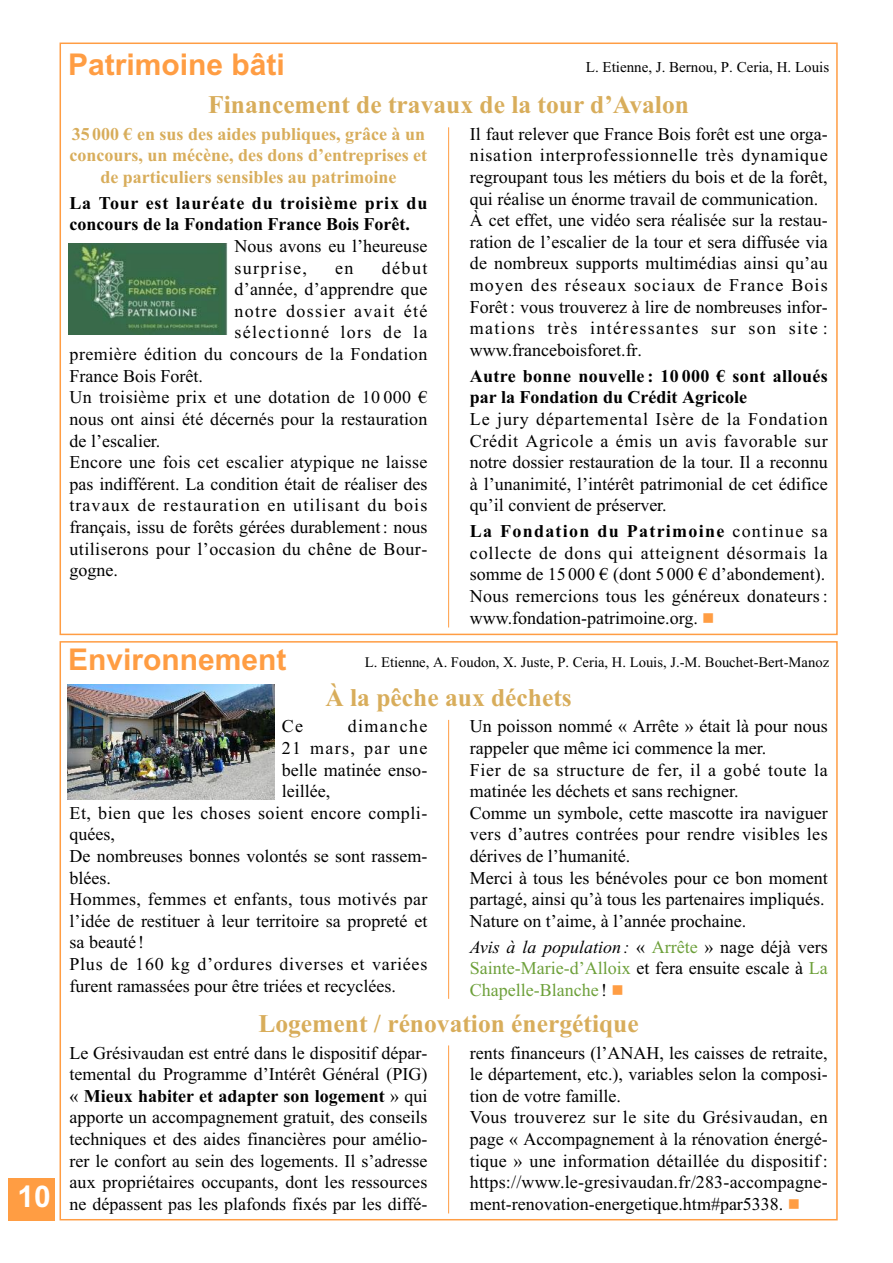
<style>
.page{position:relative;width:893px;height:1263px;background:#fff}
.page>*{position:absolute;margin:0;border:0;box-sizing:border-box;transform-origin:0 0}
.t1{font:700 30px "Arial";color:#ff9d43}
.t2{font:700 30px "Arial";color:#fff}
.t3{font:700 25.5px "Times New Roman";color:#d8ad5b}
.t4{font:18px/21.6px "Times New Roman";color:#000}
.t5{font:18px/21.6px "Times New Roman";letter-spacing:.02em;color:#000}
.t6{font:18px "Times New Roman";letter-spacing:.025em;color:#000}
.t7{font:700 18px/21.6px "Times New Roman";color:#d8ad5b;text-align:center}
.t8{font:18px/21.8px "Times New Roman";color:#6da03a;text-align:justify}
.t9{font:700 18px/21.6px "Times New Roman";color:#000}
.t10{font:700 18px/21.6px "Times New Roman";letter-spacing:.02em;color:#000}
.t11{font:18px "Times New Roman";letter-spacing:.075em;color:#000}
.t12{font:18px "Times New Roman";letter-spacing:.055em;color:#000}
.t13{font:18px "Times New Roman";letter-spacing:.04em;color:#000}
.t14{font:15px "Times New Roman";color:#000}
.t15{font:14.7px "Times New Roman";color:#000}
.s1{font-weight:700}
.s2{color:#ff9d43}
.s3{font-style:italic;color:#000}
.s4{color:#000}
</style>
<div class="page">
<hr style="left:448px;top:127px;width:1px;height:500px;background:#ff9d43">
<hr style="left:448px;top:720px;width:1px;height:279px;background:#ff9d43">
<hr style="left:448px;top:1045px;width:1px;height:168px;background:#ff9d43">
<div style="left:68px;top:244px;width:159px;height:92px;background:#396a4a"></div>
<img style="left:68px;top:244px;width:159px;height:90px">
<img style="left:67px;top:685px;width:207px;height:114px">
<div style="left:8px;top:1178px;width:47px;height:42px;background:#ff9d43"></div>
<h1 class="t2" style="left:17px;top:1179px;width:35px">10</h1>
<h1 class="t1" style="left:68px;top:47px;width:218px">Patrimoine bâti</h1>
<h2 class="t3" style="left:208px;top:90px;width:482px">Financement de travaux de la tour d’Avalon</h2>
<p class="t14" style="left:586px;top:58px;width:245px">L. Etienne, J. Bernou, P. Ceria, H. Louis</p>
<p class="t7" style="left:70px;top:123px;width:359px">35000 € en sus des aides publiques, grâce à un concours, un mécène, des dons d’entreprises et de particuliers sensibles au patrimoine</p>
<p class="t9" style="left:70px;top:192px;width:359px">La Tour est lauréate du troisième prix du concours de la Fondation France Bois Forêt.</p>
<p class="t4" style="left:235px;top:235px;width:194px">Nous avons eu l’heureuse surprise,</p>
<p class="t4" style="left:335px;top:257px;width:20px">en</p>
<p class="t4" style="left:382px;top:257px;width:47px">début</p>
<p class="t4" style="left:235px;top:278px;width:194px">d’année, d’apprendre que</p>
<p class="t11" style="left:235px;top:300px;width:194px">notre dossier avait été</p>
<p class="t11" style="left:235px;top:322px;width:194px">sélectionné lors de la</p>
<p class="t6" style="left:70px;top:343px;width:359px">première édition du concours de la Fondation</p>
<p class="t4" style="left:70px;top:365px;width:135px">France Bois Forêt.</p>
<p class="t6" style="left:70px;top:387px;width:359px">Un troisième prix et une dotation de 10 000 €</p>
<p class="t4" style="left:70px;top:408px;width:359px">nous ont ainsi été décernés pour la restauration</p>
<p class="t4" style="left:70px;top:429px;width:92px">de l’escalier.</p>
<p class="t4" style="left:70px;top:451px;width:359px">Encore une fois cet escalier atypique ne laisse</p>
<p class="t4" style="left:70px;top:473px;width:359px">pas indifférent. La condition était de réaliser des</p>
<p class="t12" style="left:70px;top:495px;width:359px">travaux de restauration en utilisant du bois</p>
<p class="t4" style="left:70px;top:516px;width:359px">français, issu de forêts gérées durablement: nous</p>
<p class="t6" style="left:70px;top:538px;width:359px">utiliserons pour l’occasion du chêne de Bour-</p>
<p class="t4" style="left:70px;top:559px;width:50px">gogne.</p>
<p class="t4" style="left:470px;top:123px;width:359px">Il faut relever que France Bois forêt est une orga&shy;nisation interprofessionnelle très dynamique regroupant tous les métiers du bois et de la forêt, qui réalise un énorme travail de communication.<br>À cet effet, une vidéo sera réalisée sur la restau&shy;ration de l’escalier de la tour et sera diffusée via de nombreux supports multimédias ainsi qu’au moyen des réseaux sociaux de France Bois Forêt: vous trouverez à lire de nombreuses infor&shy;mations très intéressantes sur son site : www.franceboisforet.fr.</p>
<p class="t10" style="left:470px;top:365px;width:359px">Autre bonne nouvelle : 10 000 € sont alloués par la Fondation du Crédit Agricole</p>
<p class="t4" style="left:470px;top:408px;width:359px;text-align:justify">Le jury départemental Isère de la Fondation Crédit Agricole a émis un avis favorable sur notre dossier restauration de la tour. Il a reconnu à l’unanimité, l’intérêt patrimonial de cet édifice qu’il convient de préserver.</p>
<p class="t5" style="left:470px;top:520px;width:359px"><span class="s1">La Fondation du Patrimoine</span> continue sa collecte de dons qui atteignent désormais la somme de 15000 € (dont 5 000 € d’abondement).<br>Nous remercions tous les généreux donateurs: www.fondation-patrimoine.org. <span class="s2">■</span></p>
<h1 class="t1" style="left:68px;top:642px;width:220px">Environnement</h1>
<p class="t15" style="left:365px;top:653px;width:466px">L. Etienne, A. Foudon, X. Juste, P. Ceria, H. Louis, J.-M. Bouchet-Bert-Manoz</p>
<h2 class="t3" style="left:325px;top:682px;width:248px">À la pêche aux déchets</h2>
<p class="t4" style="left:282px;top:715px;width:23px">Ce</p>
<p class="t11" style="left:348px;top:716px;width:81px">dimanche</p>
<p class="t11" style="left:282px;top:737px;width:147px">21 mars, par une</p>
<p class="t4" style="left:282px;top:758px;width:147px">belle matinée enso-</p>
<p class="t4" style="left:282px;top:780px;width:50px">leillée,</p>
<p class="t6" style="left:70px;top:802px;width:359px">Et, bien que les choses soient encore compli-</p>
<p class="t4" style="left:70px;top:823px;width:47px">quées,</p>
<p class="t4" style="left:70px;top:845px;width:359px">De nombreuses bonnes volontés se sont rassem-</p>
<p class="t4" style="left:70px;top:866px;width:43px">blées.</p>
<p class="t4" style="left:70px;top:888px;width:359px">Hommes, femmes et enfants, tous motivés par</p>
<p class="t4" style="left:70px;top:910px;width:359px">l’idée de restituer à leur territoire sa propreté et</p>
<p class="t4" style="left:70px;top:931px;width:76px">sa beauté !</p>
<p class="t13" style="left:70px;top:953px;width:359px">Plus de 160 kg d’ordures diverses et variées</p>
<p class="t4" style="left:70px;top:974px;width:328px">furent ramassées pour être triées et recyclées.</p>
<p class="t4" style="left:470px;top:715px;width:359px">Un poisson nommé « Arrête » était là pour nous rappeler que même ici commence la mer.<br>Fier de sa structure de fer, il a gobé toute la matinée les déchets et sans rechigner.<br>Comme un symbole, cette mascotte ira naviguer vers d’autres contrées pour rendre visibles les dérives de l’humanité.<br>Merci à tous les bénévoles pour ce bon moment partagé, ainsi qu’à tous les partenaires impliqués.<br>Nature on t’aime, à l’année prochaine.</p>
<p class="t8" style="left:470px;top:935px;width:359px"><span class="s3">Avis à la population:</span> <span class="s4">«</span> Arrête <span class="s4">» nage déjà vers </span>Sainte-Marie-d’Alloix <span class="s4">et fera ensuite escale à</span> La Chapelle-Blanche <span class="s4">!</span> <span class="s2">■</span></p>
<h2 class="t3" style="left:258px;top:1008px;width:382px">Logement / rénovation énergétique</h2>
<p class="t4" style="left:70px;top:1042px;width:359px;text-align:justify">Le Grésivaudan est entré dans le dispositif dépar&shy;temental du Programme d’Intérêt Général (PIG) « <span class="s1">Mieux habiter et adapter son logement</span> » qui apporte un accompagnement gratuit, des conseils techniques et des aides financières pour amélio&shy;rer le confort au sein des logements. Il s’adresse aux propriétaires occupants, dont les ressources ne dépassent pas les plafonds fixés par les diffé-</p>
<p class="t4" style="left:470px;top:1042px;width:359px">rents financeurs (l’ANAH, les caisses de retraite, le département, etc.), variables selon la composi&shy;tion de votre famille.<br>Vous trouverez sur le site du Grésivaudan, en page « Accompagnement à la rénovation énergé&shy;tique » une information détaillée du dispositif: https://www.le-gresivaudan.fr/283-accompagne&shy;ment-renovation-energetique.htm#par5338. <span class="s2">■</span></p>
</div>
